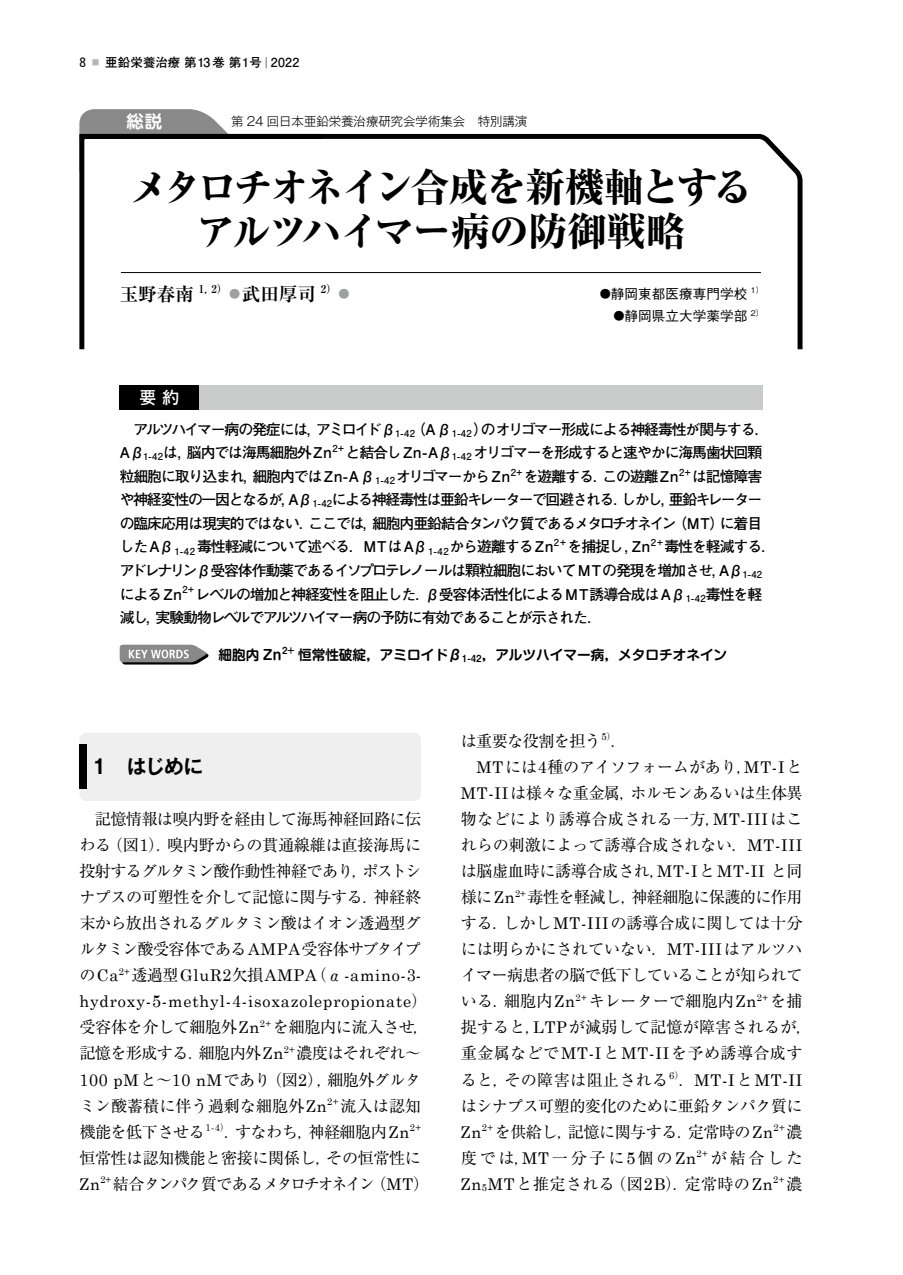
<style>
.page{position:relative;width:903px;height:1275px;background:#fff}
.page>*{position:absolute;margin:0;border:0;box-sizing:border-box;transform-origin:0 0}
.t1{font:800 39.73px/44.6px "Ryumin Pro";letter-spacing:-.075em;color:#000;text-align:center}
.t2{font:700 19.78px "Gothic MB101 Pro De";color:#000}
.t3{font:700 18.55px "Ryumin Pro";color:#000}
.t4{font:700 17.32px "Futo Go B101 Pro";color:#fff}
.t5{font:700 17.32px "Shin M Go Pro De";color:#fff}
.t6{font:16.1px/26.1px "Ryumin Pro";letter-spacing:-.025em;color:#000;text-align:justify}
.t7{font:16.1px "Ryumin Pro";letter-spacing:.02em;color:#000}
.t8{font:16.1px/26.1px "Century Schoolbook";letter-spacing:.055em;color:#000}
.t9{font:16.1px "Ryumin Pro";letter-spacing:.005em;color:#000}
.t10{font:16.1px "Ryumin Pro";letter-spacing:.015em;color:#000}
.t11{font:16.1px "Ryumin Pro";letter-spacing:.01em;color:#000}
.t12{font:16.1px "Ryumin Pro";letter-spacing:.17em;color:#000}
.t13{font:700 14.88px/23.6px "Futo Go B101 Pro";letter-spacing:-.075em;color:#000}
.t14{font:700 13.65px "Shin M Go Pro De";color:#000}
.t15{font:500 13.65px "Gothic BBB Pro";color:#000}
.t16{font:300 12.42px "Gothic MB101 Pro";color:#000}
.t17{font:700 12.42px "Futo Go B101 Pro";letter-spacing:.025em;color:#000}
.s1{font-family:"Frutiger LT Std";font-weight:400;font-stretch:condensed;font-size:13.65px}
.s2{color:#b5b6b6}
.s3{font-size:11.2px}
.s4{font-family:"Century Schoolbook";font-size:16.97px}
.s5{font-family:"Century Schoolbook"}
.s6{font-family:"Ryumin Pro"}
.s7{font-size:16.97px}
.s8{font-family:"Ryumin Pro";font-size:15.4px}
</style>
<div class="page">
<div style="left:79px;top:733px;width:342px;height:68px;background:#efefef;border-radius:7px"></div>
<div style="left:79px;top:744px;width:8px;height:45px;background:#000"></div>
<svg style="left:120px;top:645px;width:89px;height:19px;background:#939393"></svg>
<div style="left:120px;top:385px;width:79px;height:25px;background:#000"></div>
<div style="left:199px;top:385px;width:563px;height:25px;background:#c9caca"></div>
<svg style="left:79px;top:109px;width:146px;height:22px;background:#959595"></svg>
<svg style="left:79px;top:131px;width:724px;height:219px"></svg>
<div style="left:79px;top:134px;width:243px;height:5px;background:#000"></div>
<hr style="left:121px;top:272px;width:640px;height:1px;background:#000">
<p class="t17" style="left:79px;top:52px;width:222px"><span class="s1">8</span> <span class="s2">■</span> 亜鉛栄養治療 第13巻 第1号<span class="s3">│</span>2022</p>
<p class="t5" style="left:127px;top:107px;width:37px">総説</p>
<p class="t16" style="left:231px;top:111px;width:298px">第 24 回日本亜鉛栄養治療研究会学術集会　特別講演</p>
<h1 class="t1" style="left:129px;top:161px;width:625px">メタロチオネイン合成を新機軸とするアルツハイマー病の防御戦略</h1>
<p class="t3" style="left:120px;top:279px;width:231px">玉野春南 <sup>1，2）</sup><sup>●</sup>武田厚司 <sup>2）</sup><sup>●</sup></p>
<p class="t15" style="left:600px;top:283px;width:165px"><span class="s3">●</span>静岡東都医療専門学校 <sup>1）</sup></p>
<p class="t15" style="left:613px;top:305px;width:152px"><span class="s3">●</span>静岡県立大学薬学部 <sup>2）</sup></p>
<p class="t4" style="left:139px;top:384px;width:42px">要 約</p>
<p class="t13" style="left:120px;top:415px;width:658px;text-indent:14px">アルツハイマー病の発症には，アミロイドβ<sub>1-42</sub>（A β<sub>1-42</sub> ）のオリゴマー形成による神経毒性が関与する．Aβ<sub>1-42</sub>は，脳内では海馬細胞外Zn<sup>2+</sup> と結合し Zn-Aβ<sub>1-42</sub> オリゴマーを形成すると速やかに海馬歯状回顆粒細胞に取り込まれ，細胞内では Zn-A β<sub>1-42</sub> オリゴマーから Zn<sup>2+</sup> を遊離する．この遊離Zn<sup>2+</sup> は記憶障害や神経変性の一因となるが，Aβ<sub>1-42</sub>による神経毒性は亜鉛キレーターで回避される．しかし，亜鉛キレーターの臨床応用は現実的ではない．ここでは，細胞内亜鉛結合タンパク質であるメタロチオネイン（MT）に着目したAβ<sub>1-42</sub> 毒性軽減について述べる．MTはAβ<sub>1-42</sub>から遊離するZn<sup>2+</sup> を捕捉し，Zn<sup>2+</sup> 毒性を軽減する．アドレナリンβ受容体作動薬であるイソプロテレノールは顆粒細胞において MT の発現を増加させ，Aβ<sub>1-42</sub>による Zn<sup>2+</sup> レベルの増加と神経変性を阻止した．β受容体活性化による MT 誘導合成は Aβ<sub>1-42</sub>毒性を軽減し，実験動物レベルでアルツハイマー病の予防に有効であることが示された．</p>
<p class="t14" style="left:218px;top:643px;width:510px">細胞内 Zn<sup>2+</sup> 恒常性破綻，アミロイドβ<sub>1-42</sub>，アルツハイマー病，メタロチオネイン</p>
<p class="t2" style="left:92px;top:750px;width:113px">1　はじめに</p>
<p class="t6" style="left:79px;top:805px;width:343px">　記憶情報は嗅内野を経由して海馬神経回路に伝わる（図<span class="s4">1</span>）．嗅内野からの貫通線維は直接海馬に投射するグルタミン酸作動性神経であり，ポストシナプスの可塑性を介して記憶に関与する．神経終末から放出されるグルタミン酸はイオン透過型グルタミン酸受容体である<span class="s5">AMPA</span>受容体サブタイプ</p>
<p class="t8" style="left:79px;top:961px;width:349px"><span class="s6">の</span>Ca<sup>2</sup><sup>+</sup><span class="s6">透過型</span>GluR<span class="s7">2</span><span class="s6">欠損</span>AMPA<span class="s6">（</span><span class="s8">α</span>-amino-<span class="s7">3</span>- hydroxy-<span class="s7">5</span>-methyl-<span class="s7">4</span>-isoxazolepropionate<span class="s6">）</span></p>
<p class="t6" style="left:79px;top:1013px;width:351px;text-align:left">受容体を介して細胞外<span class="s5">Zn</span><sup>2</sup><sup>+</sup> を細胞内に流入させ，記憶を形成する．細胞内外<span class="s5">Zn</span><sup>2</sup><sup>+</sup> 濃度はそれぞれ～<br><span class="s4">100</span> <span class="s5">pM</span>と～<span class="s4">10</span> <span class="s5">nM</span>であり（図<span class="s4">2</span>），細胞外グルタミン酸蓄積に伴う過剰な細胞外<span class="s5">Zn</span><sup>2</sup><sup>+</sup> 流入は認知機能を低下させる<sup>1</sup><sup>-</sup><sup>4</sup><sup>）</sup>．すなわち，神経細胞内<span class="s5">Zn</span><sup>2</sup><sup>+</sup>恒常性は認知機能と密接に関係し，その恒常性に<br><span class="s5">Zn</span><sup>2</sup><sup>+</sup> 結合タンパク質であるメタロチオネイン（<span class="s5">MT</span>）</p>
<p class="t6" style="left:461px;top:727px;width:168px">は重要な役割を担う<sup>5</sup><sup>）</sup>．</p>
<p class="t6" style="left:477px;top:753px;width:327px"><span class="s5">MT</span>には<span class="s4">4</span>種のアイソフォームがあり，<span class="s5">MT-I</span>と</p>
<p class="t6" style="left:461px;top:779px;width:343px"><span class="s5">MT-II</span>は様々な重金属，ホルモンあるいは生体異</p>
<p class="t10" style="left:461px;top:806px;width:343px">物などにより誘導合成される一方，<span class="s5">MT-III</span>はこ</p>
<p class="t6" style="left:461px;top:831px;width:343px">れらの刺激によって誘導合成されない．<span class="s5">MT-III</span></p>
<p class="t6" style="left:461px;top:857px;width:343px">は脳虚血時に誘導合成され，<span class="s5">MT-I</span>と<span class="s5">MT-II</span> と同</p>
<p class="t6" style="left:461px;top:883px;width:343px">様に<span class="s5">Zn</span><sup>2</sup><sup>+</sup> 毒性を軽減し，神経細胞に保護的に作用</p>
<p class="t6" style="left:461px;top:909px;width:343px">する．しかし<span class="s5">MT-III</span>の誘導合成に関しては十分</p>
<p class="t6" style="left:461px;top:935px;width:343px">には明らかにされていない．<span class="s5">MT-III</span>はアルツハ</p>
<p class="t6" style="left:461px;top:961px;width:343px">イマー病患者の脳で低下していることが知られて</p>
<p class="t9" style="left:461px;top:989px;width:343px">いる．細胞内<span class="s5">Zn</span><sup>2</sup><sup>+</sup> キレーターで細胞内<span class="s5">Zn</span><sup>2</sup><sup>+</sup> を捕</p>
<p class="t11" style="left:461px;top:1015px;width:353px">捉すると，<span class="s5">LTP</span>が減弱して記憶が障害されるが，</p>
<p class="t7" style="left:461px;top:1041px;width:343px">重金属などで<span class="s5">MT-I</span>と<span class="s5">MT-II</span>を予め誘導合成す</p>
<p class="t7" style="left:461px;top:1067px;width:343px">ると，その障害は阻止される<sup>6</sup><sup>）</sup>．<span class="s5">MT-I</span>と<span class="s5">MT-II</span></p>
<p class="t6" style="left:461px;top:1091px;width:343px">はシナプス可塑的変化のために亜鉛タンパク質に</p>
<p class="t6" style="left:461px;top:1117px;width:343px"><span class="s5">Zn</span><sup>2</sup><sup>+</sup> を供給し，記憶に関与する．定常時の<span class="s5">Zn</span><sup>2</sup><sup>+</sup> 濃</p>
<p class="t12" style="left:461px;top:1145px;width:343px">度では，<span class="s5">MT</span>一分子に<span class="s4">5</span>個の<span class="s5">Zn</span><sup>2</sup><sup>+</sup> が結合した</p>
<p class="t7" style="left:461px;top:1171px;width:343px"><span class="s5">Zn</span><sub>5</sub><span class="s5">MT</span>と推定される（図<span class="s4">2</span><span class="s5">B</span>）．定常時の<span class="s5">Zn</span><sup>2</sup><sup>+</sup> 濃</p>
</div>
